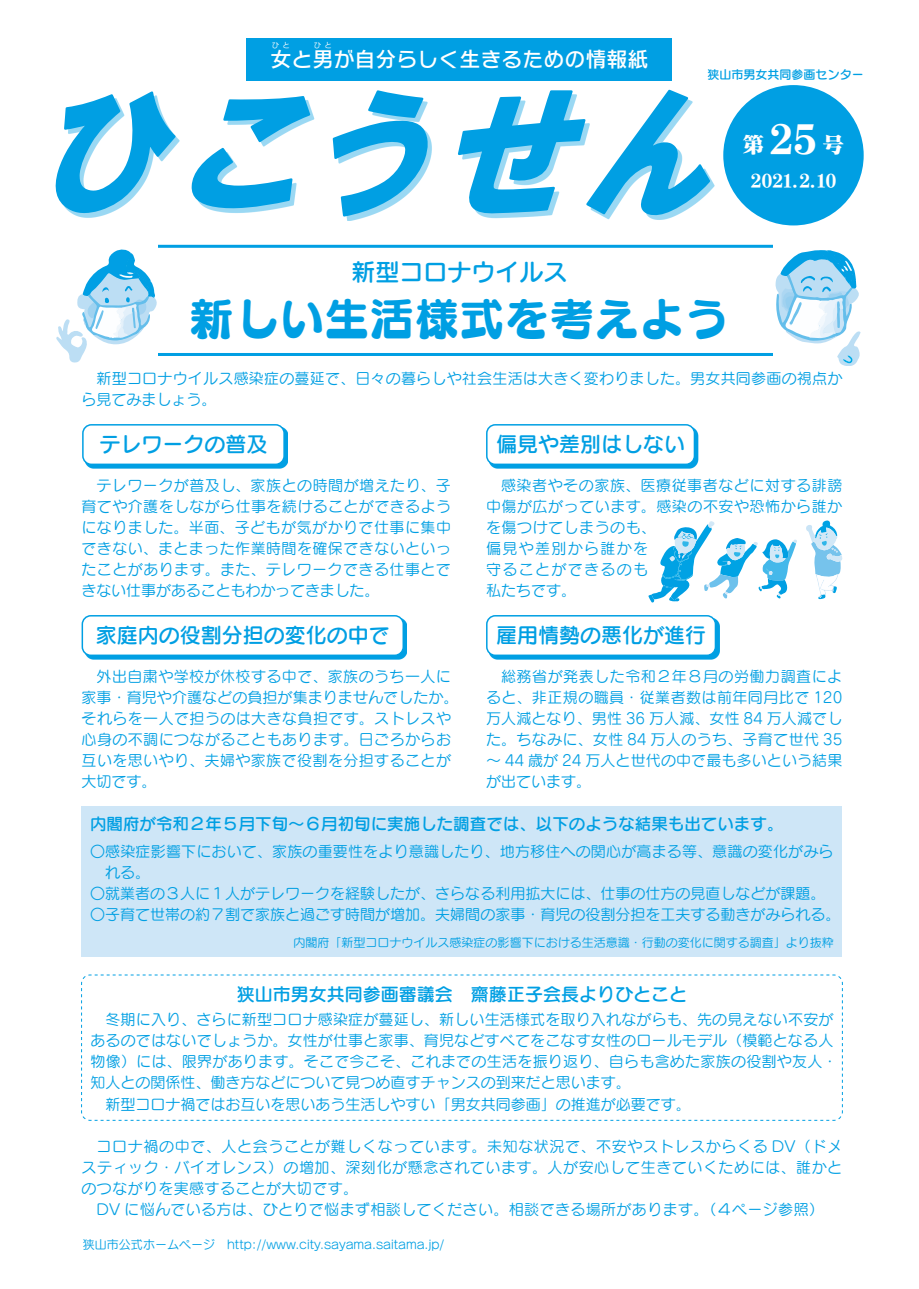
<style>
.page{position:relative;width:919px;height:1289px;background:#fff}
.page>*{position:absolute;margin:0;border:0;box-sizing:border-box;transform-origin:0 0}
.t1{font:45px "Slump Std DB";color:#009fe3}
.t2{font:24px "Seurat Pro DB";color:#009fe3}
.t3{font:22.5px "Matisse Pro EB";color:#fff}
.t4{font:21px "Seurat Pro DB";color:#009fe3}
.t5{font:21px "Rodin NTLG Pro DB";color:#fff}
.t6{font:18px "Seurat Pro DB";color:#009fe3}
.t7{font:16.5px "Seurat Pro DB";color:#009fe3}
.t8{font:16.5px "NIS COMIKS M9 S7 83 pv RKSJ H";letter-spacing:-.025em;color:#fff}
.t9{font:15px/21px "Seurat Pro M";letter-spacing:.01em;color:#009fe3;text-align:justify}
.t10{font:15px/21px "Seurat Pro M";letter-spacing:.03em;color:#009fe3}
.t11{font:15px/21px "Seurat Pro M";letter-spacing:.035em;color:#009fe3}
.t12{font:12px "Seurat Pro M";color:#009fe3}
.t13{font:12px "Seurat Pro DB";color:#009fe3}
.t14{font:7.5px "Rodin NTLG Pro DB";color:#fff}
.s1{font-family:"NIS COMIKS M9 S7 83 pv RKSJ H";font-size:36px}
</style>
<div class="page">
<div style="left:247px;top:38px;width:425px;height:43px;background:#009fe3"></div>
<svg style="left:55px;top:89px;width:656px;height:129px"></svg>
<div style="left:723px;top:85px;width:140px;height:140px;background:#009fe3;border-radius:50%"></div>
<div style="left:69px;top:245px;width:781px;height:111px;border:3px solid #009fe3"></div>
<div style="left:56px;top:236px;width:101px;height:127px;background:#fff"></div>
<svg style="left:56px;top:249px;width:101px;height:114px"></svg>
<div style="left:772px;top:236px;width:91px;height:129px;background:#fff"></div>
<svg style="left:775px;top:250px;width:85px;height:115px"></svg>
<div style="left:82px;top:806px;width:760px;height:150px;background:#cee6f7"></div>
<svg style="left:81px;top:974px;width:762px;height:147px"></svg>
<div style="left:85px;top:427px;width:203px;height:41px;background:#009fe3"></div>
<div style="left:83px;top:425px;width:201px;height:39px;background:#fff;border-radius:9px"></div>
<div style="left:82px;top:424px;width:203px;height:41px;border:2px solid #009fe3;border-radius:9px"></div>
<div style="left:489px;top:427px;width:209px;height:41px;background:#009fe3"></div>
<div style="left:487px;top:425px;width:207px;height:39px;background:#fff;border-radius:9px"></div>
<div style="left:486px;top:424px;width:209px;height:41px;border:2px solid #009fe3;border-radius:9px"></div>
<div style="left:84px;top:618px;width:323px;height:41px;background:#009fe3"></div>
<div style="left:82px;top:615px;width:321px;height:40px;background:#fff;border-radius:9px"></div>
<div style="left:82px;top:615px;width:322px;height:41px;border:2px solid #009fe3;border-radius:9px"></div>
<div style="left:489px;top:618px;width:230px;height:41px;background:#009fe3"></div>
<div style="left:487px;top:615px;width:228px;height:40px;background:#fff;border-radius:9px"></div>
<div style="left:486px;top:615px;width:230px;height:41px;border:2px solid #009fe3;border-radius:9px"></div>
<svg style="left:806px;top:520px;width:36px;height:79px"></svg>
<svg style="left:648px;top:521px;width:149px;height:81px"></svg>
<p class="t14" style="left:272px;top:40px;width:19px">ひと</p>
<p class="t14" style="left:314px;top:40px;width:19px">ひと</p>
<h3 class="t5" style="left:270px;top:46px;width:379px">女と男が自分らしく生きるための情報紙</h3>
<p class="t13" style="left:707px;top:67px;width:157px">狭山市男女共同参画センター</p>
<h3 class="t3" style="left:742px;top:130px;width:104px">第<span class="s1">25</span>号</h3>
<p class="t8" style="left:750px;top:173px;width:88px">2021.2.10</p>
<h2 class="t2" style="left:351px;top:256px;width:217px">新型コロナウイルス</h2>
<h1 class="t1" style="left:189px;top:287px;width:541px">新しい生活様式を考えよう</h1>
<p class="t9" style="left:82px;top:367px;width:762px;text-indent:15px">新型コロナウイルス感染症の蔓延で、日々の暮らしや社会生活は大きく変わりました。男女共同参画の視点から見てみましょう。</p>
<h3 class="t4" style="left:99px;top:430px;width:170px">テレワークの普及</h3>
<p class="t9" style="left:81px;top:474px;width:371px;text-indent:15px">テレワークが普及し、家族との時間が増えたり、子育てや介護をしながら仕事を続けることができるようになりました。半面、子どもが気がかりで仕事に集中できない、まとまった作業時間を確保できないといったことがあります。また、テレワークできる仕事とできない仕事があることもわかってきました。</p>
<h3 class="t4" style="left:96px;top:621px;width:295px">家庭内の役割分担の変化の中で</h3>
<p class="t10" style="left:82px;top:665px;width:378px;text-indent:15px">外出自粛や学校が休校する中で、家族のうち一人に家事・育児や介護などの負担が集まりませんでしたか。それらを一人で担うのは大きな負担です。ストレスや心身の不調につながることもあります。日ごろからお互いを思いやり、夫婦や家族で役割を分担することが大切です。</p>
<h3 class="t4" style="left:496px;top:430px;width:190px">偏見や差別はしない</h3>
<p class="t11" style="left:486px;top:474px;width:358px;text-indent:15px">感染者やその家族、医療従事者などに対する誹謗中傷が広がっています。感染の不安や恐怖から誰かを傷つけてしまうのも、<br>偏見や差別から誰かを<br>守ることができるのも<br>私たちです。</p>
<h3 class="t4" style="left:496px;top:621px;width:211px">雇用情勢の悪化が進行</h3>
<p class="t9" style="left:486px;top:665px;width:358px;text-indent:15px">総務省が発表した令和２年８月の労働力調査によると、非正規の職員・従業者数は前年同月比で 120万人減となり、男性 36 万人減、女性 84 万人減でした。ちなみに、女性 84 万人のうち、子育て世代 35〜 44 歳が 24 万人と世代の中で最も多いという結果が出ています。</p>
<p class="t7" style="left:90px;top:812px;width:694px">内閣府が令和２年５月下旬～６月初旬に実施した調査では、以下のような結果も出ています。</p>
<p class="t9" style="left:90px;top:840px;width:745px">〇感染症影響下において、家族の重要性をより意識したり、地方移住への関心が高まる等、意識の変化がみら</p>
<p class="t9" style="left:105px;top:861px;width:46px">れる。</p>
<p class="t9" style="left:90px;top:882px;width:736px">〇就業者の３人に１人がテレワークを経験したが、さらなる利用拡大には、仕事の仕方の見直しなどが課題。</p>
<p class="t9" style="left:90px;top:903px;width:751px">〇子育て世帯の約７割で家族と過ごす時間が増加。夫婦間の家事・育児の役割分担を工夫する動きがみられる。</p>
<p class="t12" style="left:293px;top:934px;width:542px">内閣府「新型コロナウイルス感染症の影響下における生活意識・行動の変化に関する調査」より抜粋</p>
<p class="t6" style="left:237px;top:982px;width:451px">狭山市男女共同参画審議会　齋藤正子会長よりひとこと</p>
<p class="t9" style="left:105px;top:1008px;width:729px">冬期に入り、さらに新型コロナ感染症が蔓延し、新しい生活様式を取り入れながらも、先の見えない不安が</p>
<p class="t9" style="left:90px;top:1029px;width:744px">あるのではないでしょうか。女性が仕事と家事、育児などすべてをこなす女性のロールモデル（模範となる人</p>
<p class="t9" style="left:90px;top:1050px;width:748px">物像）には、限界があります。そこで今こそ、これまでの生活を振り返り、自らも含めた家族の役割や友人・</p>
<p class="t9" style="left:90px;top:1071px;width:541px">知人との関係性、働き方などについて見つめ直すチャンスの到来だと思います。</p>
<p class="t9" style="left:105px;top:1092px;width:586px">新型コロナ禍ではお互いを思いあう生活しやすい「男女共同参画」の推進が必要です。</p>
<p class="t9" style="left:82px;top:1134px;width:762px;text-indent:15px">コロナ禍の中で、人と会うことが難しくなっています。未知な状況で、不安やストレスからくる DV（ドメスティック・バイオレンス）の増加、深刻化が懸念されています。人が安心して生きていくためには、誰かとのつながりを実感することが大切です。</p>
<p class="t9" style="left:97px;top:1197px;width:729px">DV に悩んでいる方は、ひとりで悩まず相談してください。相談できる場所があります。（４ページ参照）</p>
<p class="t12" style="left:83px;top:1236px;width:363px">狭山市公式ホームページ　http://www.city.sayama.saitama.jp/</p>
</div>
